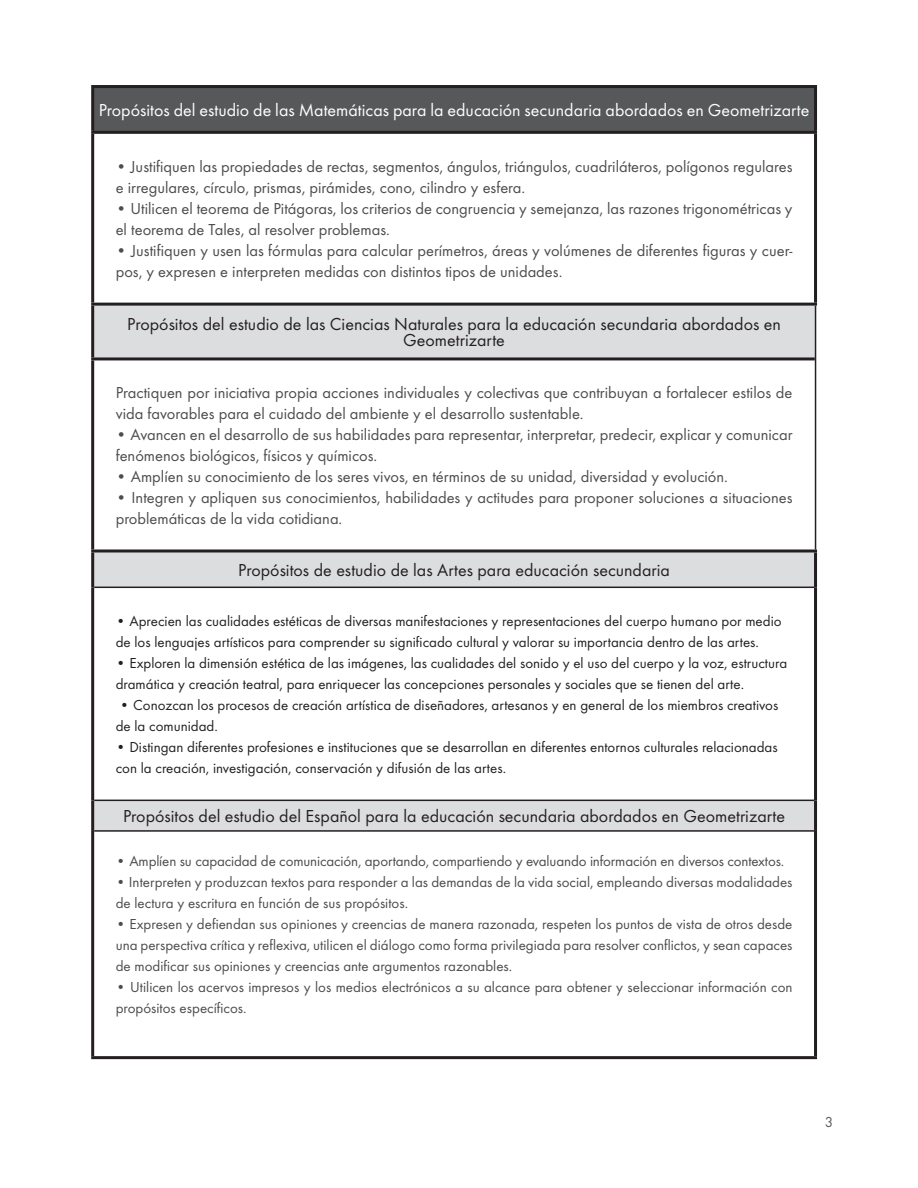
<style>
.page{position:relative;width:918px;height:1188px;background:#fff}
.page>*{position:absolute;margin:0;border:0;box-sizing:border-box;transform-origin:0 0}
.t1{font:18px/16.5px "Futura TOT";color:#231f20;text-align:center}
.t2{font:18px "Futura TOT";color:#fff}
.t3{font:16.5px/21px "Futura TOT";color:#4b4c4d}
.t4{font:15px/21px "Futura TOT";color:#231f20}
.t5{font:15px/21px "Futura TOT";color:#4b4c4d}
</style>
<div class="page">
<div style="left:93px;top:87px;width:723px;height:45px;background:#57585a"></div>
<svg style="left:94px;top:306px;width:721px;height:281px"></svg>
<svg style="left:94px;top:588px;width:720px;height:468px"></svg>
<hr style="left:814px;top:88px;width:3px;height:43px;background:#231f20">
<hr style="left:91px;top:134px;width:3px;height:169px;background:#231f20">
<hr style="left:814px;top:134px;width:3px;height:169px;background:#231f20">
<hr style="left:91px;top:552px;width:3px;height:35px;background:#231f20">
<hr style="left:814px;top:552px;width:3px;height:35px;background:#231f20">
<hr style="left:91px;top:800px;width:3px;height:31px;background:#231f20">
<hr style="left:814px;top:800px;width:3px;height:31px;background:#231f20">
<hr style="left:91px;top:831px;width:3px;height:225px;background:#231f20">
<hr style="left:814px;top:831px;width:3px;height:225px;background:#231f20">
<hr style="left:91px;top:1056px;width:726px;height:3px;background:#231f20">
<hr style="left:94px;top:830px;width:720px;height:2px;background:#231f20">
<hr style="left:91px;top:85px;width:726px;height:3px;background:#231f20">
<hr style="left:91px;top:88px;width:3px;height:43px;background:#231f20">
<hr style="left:91px;top:131px;width:726px;height:3px;background:#231f20">
<hr style="left:91px;top:303px;width:726px;height:3px;background:#231f20">
<hr style="left:91px;top:306px;width:3px;height:51px;background:#231f20">
<hr style="left:815px;top:306px;width:1px;height:53px;background:#231f20">
<hr style="left:91px;top:357px;width:724px;height:3px;background:#231f20">
<hr style="left:91px;top:360px;width:3px;height:189px;background:#231f20">
<hr style="left:91px;top:549px;width:726px;height:3px;background:#231f20">
<hr style="left:815px;top:359px;width:1px;height:190px;background:#231f20">
<hr style="left:94px;top:587px;width:720px;height:1px;background:#231f20">
<hr style="left:94px;top:800px;width:720px;height:1px;background:#231f20">
<hr style="left:91px;top:587px;width:3px;height:213px;background:#231f20">
<hr style="left:814px;top:587px;width:3px;height:213px;background:#231f20">
<p class="t2" style="left:99px;top:99px;width:712px">Propósitos del estudio de las Matemáticas para la educación secundaria abordados en Geometrizarte</p>
<p class="t3" style="left:116px;top:156px;width:678px">• Justifiquen las propiedades de rectas, segmentos, ángulos, triángulos, cuadriláteros, polígonos regulares e irregulares, círculo, prismas, pirámides, cono, cilindro y esfera.</p>
<p class="t3" style="left:116px;top:198px;width:678px">• Utilicen el teorema de Pitágoras, los criterios de congruencia y semejanza, las razones trigonométricas y el teorema de Tales, al resolver problemas.</p>
<p class="t3" style="left:116px;top:240px;width:678px">• Justifiquen y usen las fórmulas para calcular perímetros, áreas y volúmenes de diferentes figuras y cuer&shy;pos, y expresen e interpreten medidas con distintos tipos de unidades.</p>
<p class="t1" style="left:127px;top:315px;width:655px">Propósitos del estudio de las Ciencias Naturales para la educación secundaria abordados en<br>Geometrizarte</p>
<p class="t3" style="left:116px;top:382px;width:678px">Practiquen por iniciativa propia acciones individuales y colectivas que contribuyan a fortalecer estilos de vida favorables para el cuidado del ambiente y el desarrollo sustentable.</p>
<p class="t3" style="left:116px;top:424px;width:678px">• Avancen en el desarrollo de sus habilidades para representar, interpretar, predecir, explicar y comunicar fenómenos biológicos, físicos y químicos.</p>
<p class="t3" style="left:116px;top:466px;width:614px">• Amplíen su conocimiento de los seres vivos, en términos de su unidad, diversidad y evolución.</p>
<p class="t3" style="left:116px;top:487px;width:678px">• Integren y apliquen sus conocimientos, habilidades y actitudes para proponer soluciones a situaciones problemáticas de la vida cotidiana.</p>
<p class="t1" style="left:238px;top:561px;width:433px">Propósitos de estudio de las Artes para educación secundaria</p>
<p class="t4" style="left:116px;top:611px;width:667px">• Aprecien las cualidades estéticas de diversas manifestaciones y representaciones del cuerpo humano por medio de los lenguajes artísticos para comprender su significado cultural y valorar su importancia dentro de las artes.</p>
<p class="t4" style="left:116px;top:653px;width:673px">• Exploren la dimensión estética de las imágenes, las cualidades del sonido y el uso del cuerpo y la voz, estructura dramática y creación teatral, para enriquecer las concepciones personales y sociales que se tienen del arte.</p>
<p class="t4" style="left:116px;top:695px;width:664px">• Conozcan los procesos de creación artística de diseñadores, artesanos y en general de los miembros creativos de la comunidad.</p>
<p class="t4" style="left:116px;top:737px;width:664px">• Distingan diferentes profesiones e instituciones que se desarrollan en diferentes entornos culturales relacionadas con la creación, investigación, conservación y difusión de las artes.</p>
<p class="t1" style="left:123px;top:808px;width:664px">Propósitos del estudio del Español para la educación secundaria abordados en Geometrizarte</p>
<p class="t5" style="left:116px;top:850px;width:670px">• Amplíen su capacidad de comunicación, aportando, compartiendo y evaluando información en diversos contextos.</p>
<p class="t5" style="left:116px;top:871px;width:678px">• Interpreten y produzcan textos para responder a las demandas de la vida social, empleando diversas modalidades de lectura y escritura en función de sus propósitos.</p>
<p class="t5" style="left:116px;top:913px;width:678px;text-align:justify">• Expresen y defiendan sus opiniones y creencias de manera razonada, respeten los puntos de vista de otros desde una perspectiva crítica y reflexiva, utilicen el diálogo como forma privilegiada para resolver conflictos, y sean capaces de modificar sus opiniones y creencias ante argumentos razonables.</p>
<p class="t5" style="left:116px;top:976px;width:678px">• Utilicen los acervos impresos y los medios electrónicos a su alcance para obtener y seleccionar información con propósitos específicos.</p>
<p class="t4" style="left:824px;top:1111px;width:10px">3</p>
</div>
